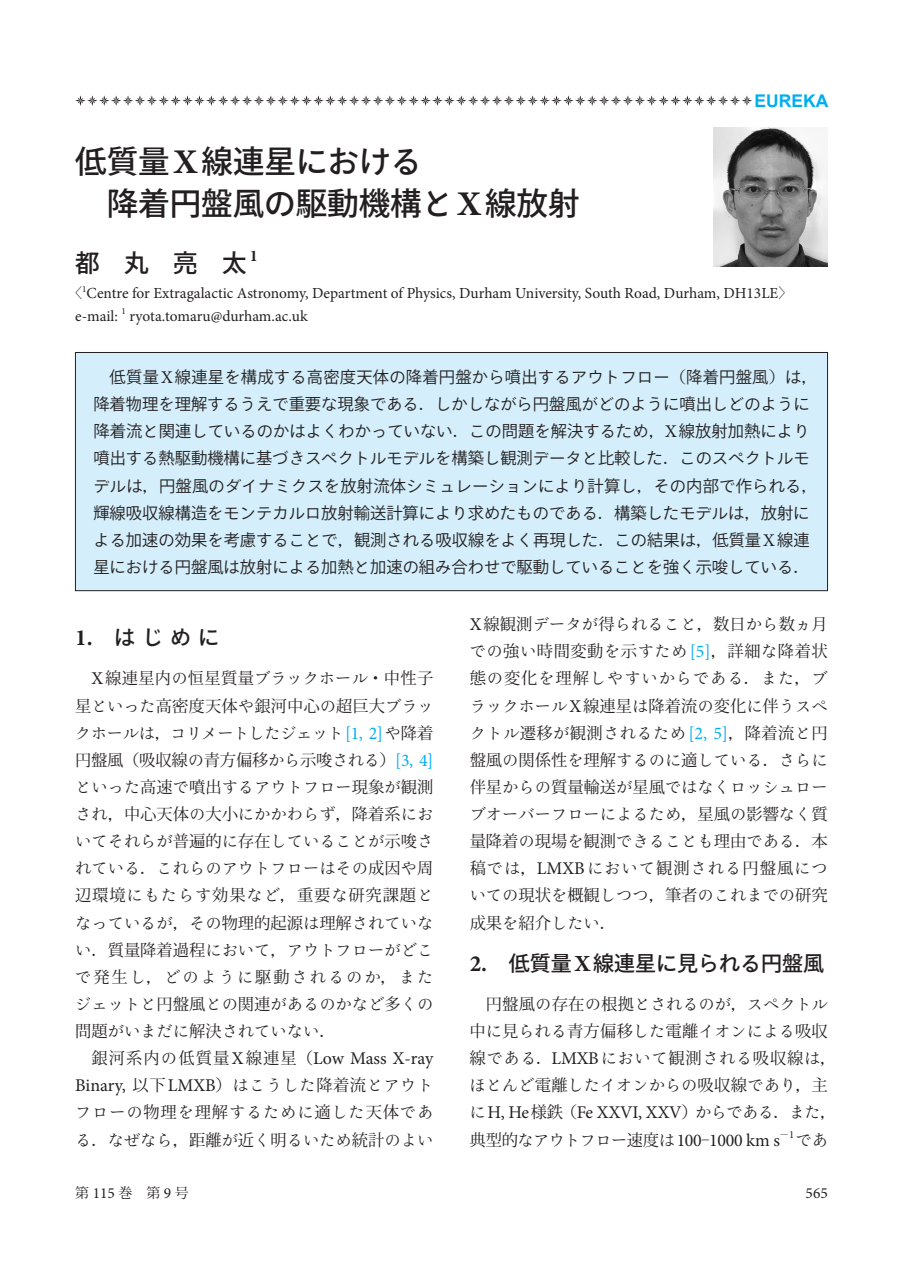
<style>
.page{position:relative;width:903px;height:1275px;background:#fff}
.page>*{position:absolute;margin:0;border:0;box-sizing:border-box;transform-origin:0 0}
.t1{font:500 31.5px/42.4px "Koz Go Pr 6 N";color:#231f20}
.t2{font:500 24.5px "Koz Go Pr 6 N";color:#231f20}
.t3{font:500 21px "Koz Go Pr 6 N";color:#231f20}
.t4{font:500 21px "Ryo Gothic Plus N";color:#231f20}
.t5{font:17.85px/27.1px "Minion Pro";letter-spacing:-.005em;color:#231f20;text-align:right}
.t6{font:17.85px "Minion Pro";letter-spacing:-.025em;color:#231f20}
.t7{font:700 17.5px "Arial";color:#00aeef}
.t8{font:16.28px/27.1px "Ryo Text Plus N";color:#231f20;text-align:justify}
.t9{font:16.28px/27.1px "Ryo Gothic Plus N";color:#231f20}
.t10{font:16.28px/27.1px "Koz Min Pr 6 N";letter-spacing:.01em;color:#231f20;text-align:right}
.t11{font:16.28px "Koz Go Pr 6 N";letter-spacing:.015em;color:#231f20}
.t12{font:16.28px/27.1px "Ryo Text Plus N";letter-spacing:.05em;color:#231f20}
.t13{font:16.28px "Ryo Text Plus N";letter-spacing:-.04em;color:#231f20}
.t14{font:16.28px "Ryo Text Plus N";letter-spacing:-.03em;color:#231f20}
.t15{font:16.28px "Koz Min Pr 6 N";letter-spacing:.03em;color:#231f20}
.t16{font:16.28px "Koz Min Pr 6 N";letter-spacing:.055em;color:#231f20}
.t17{font:700 16.1px "Minion Pro";color:#231f20}
.t18{font:15.4px/22.8px "Minion Pro";color:#231f20}
.t19{font:14px "Koz Min Pr 6 N";color:#231f20}
.s1{font-family:"Minion Pro";font-weight:700;font-size:34.65px}
.s2{font-family:"Ryo Gothic Plus N"}
.s3{font-family:"Koz Min Pr 6 N";font-size:14px}
.s4{font-family:"Minion Pro";font-size:17.85px}
.s5{font-family:"Koz Min Pr 6 N"}
.s6{font-family:"Koz Go Pr 6 N"}
.s7{font-family:"Minion Pro";font-weight:700;font-size:23.1px}
.s8{font-family:"Ryo Text Plus N"}
.s9{font-family:"Minion Pro";font-size:17.85px;color:#00aeef}
.s10{font-family:"Koz Min Pr 6 N";font-size:16.28px}
.s11{font-family:"Ryo Text Plus N";font-size:16.28px}
.s12{font-family:"Minion Pro";font-size:15.4px}
</style>
<div class="page">
<div style="left:75px;top:352px;width:753px;height:239px;background:#d4effb;border:1px solid #231f20"></div>
<img style="left:714px;top:127px;width:114px;height:139px">
<svg style="left:75px;top:95px;width:677px;height:11px"></svg>
<p class="t7" style="left:754px;top:88px;width:75px">EUREKA</p>
<h1 class="t1" style="left:107px;top:141px;width:474px;text-indent:-32px">低質量<span class="s1">X</span>線連星<span class="s2">における<br></span>降着円盤風<span class="s2">の</span>駆動機構<span class="s2">と</span><span class="s1">X</span>線放射</h1>
<h2 class="t2" style="left:75px;top:249px;width:173px">都　丸　亮　太</h2>
<p class="t17" style="left:250px;top:244px;width:10px">1</p>
<p class="t18" style="left:75px;top:282px;width:719px;text-indent:-7px"><span class="s3">〈</span><sup>1</sup>Centre for Extragalactic Astronomy, Department of Physics, Durham University, South Road, Durham, DH13LE<span class="s3">〉</span>e-mail: <sup>1</sup> ryota.tomaru@durham.ac.uk</p>
<p class="t11" style="left:110px;top:368px;width:709px">低質量<span class="s4">X</span>線連星<span class="s2">を</span>構成<span class="s2">する</span>高密度天体<span class="s2">の</span>降着円盤<span class="s2">から</span>噴出<span class="s2">するアウトフロー</span><span class="s5">（</span>降着円盤風<span class="s5">）</span><span class="s2">は</span><span class="s5">，</span></p>
<p class="t9" style="left:93px;top:391px;width:726px"><span class="s6">降着物理</span>を<span class="s6">理解</span>するうえで<span class="s6">重要</span>な<span class="s6">現象</span>である<span class="s5">．</span>しかしながら<span class="s6">円盤風</span>がどのように<span class="s6">噴出</span>しどのように<span class="s6">降着流</span>と<span class="s6">関連</span>しているのかはよくわかっていない<span class="s5">．</span>この<span class="s6">問題</span>を<span class="s6">解決</span>するため<span class="s5">，</span><span class="s4">X</span><span class="s6">線放射加熱</span>により<span class="s6">噴出</span>する<span class="s6">熱駆動機構</span>に<span class="s6">基</span>づきスペクトルモデルを<span class="s6">構築</span>し<span class="s6">観測</span>データと<span class="s6">比較</span>した<span class="s5">．</span>このスペクトルモデルは<span class="s5">，</span><span class="s6">円盤風</span>のダイナミクスを<span class="s6">放射流体</span>シミュレーションにより<span class="s6">計算</span>し<span class="s5">，</span>その<span class="s6">内部</span>で<span class="s6">作</span>られる<span class="s5">，</span><span class="s6">輝線吸収線構造</span>をモンテカルロ<span class="s6">放射輸送計算</span>により<span class="s6">求</span>めたものである<span class="s5">．</span><span class="s6">構築</span>したモデルは<span class="s5">，</span><span class="s6">放射</span>による<span class="s6">加速</span>の<span class="s6">効果</span>を<span class="s6">考慮</span>することで<span class="s5">，</span><span class="s6">観測</span>される<span class="s6">吸収線</span>をよく<span class="s6">再現</span>した<span class="s5">．</span>この<span class="s6">結果</span>は<span class="s5">，</span><span class="s6">低質量</span><span class="s4">X</span><span class="s6">線連星</span>における<span class="s6">円盤風</span>は<span class="s6">放射</span>による<span class="s6">加熱</span>と<span class="s6">加速</span>の<span class="s6">組</span>み<span class="s6">合</span>わせで<span class="s6">駆動</span>していることを<span class="s6">強</span>く<span class="s6">示唆</span>している<span class="s5">．</span></p>
<p class="t4" style="left:75px;top:624px;width:146px"><span class="s7">1.</span> はじめに</p>
<p class="t10" style="left:75px;top:665px;width:360px"><span class="s4">X</span>線連星内<span class="s8">の</span>恒星質量<span class="s8">ブラックホール</span>・中性子星<span class="s8">といった</span>高密度天体<span class="s8">や</span>銀河中心<span class="s8">の</span>超巨大<span class="s8">ブラッ</span></p>
<p class="t14" style="left:75px;top:723px;width:360px">クホールは<span class="s5">，</span>コリメートしたジェット<span class="s9">[1, 2]</span>や<span class="s5">降着</span></p>
<p class="t10" style="left:75px;top:747px;width:360px">円盤風（吸収線<span class="s8">の</span>青方偏移<span class="s8">から</span>示唆<span class="s8">される</span>）<span class="s9">[3, 4]</span></p>
<p class="t8" style="left:75px;top:773px;width:360px">といった<span class="s5">高速</span>で<span class="s5">噴出</span>するアウトフロー<span class="s5">現象</span>が<span class="s5">観測</span>され<span class="s5">，中心天体</span>の<span class="s5">大小</span>にかかわらず<span class="s5">，降着系</span>においてそれらが<span class="s5">普遍的</span>に<span class="s5">存在</span>していることが<span class="s5">示唆</span>されている<span class="s5">．</span>これらのアウトフローはその<span class="s5">成因</span>や<span class="s5">周</span></p>
<p class="t16" style="left:75px;top:886px;width:360px">辺環境<span class="s8">にもたらす</span>効果<span class="s8">など</span>，重要<span class="s8">な</span>研究課題<span class="s8">と</span></p>
<p class="t8" style="left:75px;top:909px;width:360px">なっているが<span class="s5">，</span>その<span class="s5">物理的起源</span>は<span class="s5">理解</span>されていない<span class="s5">．質量降着過程</span>において<span class="s5">，</span>アウトフローがどこで<span class="s5">発生</span>し<span class="s5">，</span>どのように<span class="s5">駆動</span>されるのか<span class="s5">，</span>またジェットと<span class="s5">円盤風</span>との<span class="s5">関連</span>があるのかなど<span class="s5">多</span>くの<span class="s5">問題</span>がいまだに<span class="s5">解決</span>されていない<span class="s5">．</span></p>
<p class="t5" style="left:75px;top:1045px;width:360px"><span class="s10">銀河系内</span><span class="s11">の</span><span class="s10">低質量</span>X<span class="s10">線連星（</span>Low Mass X-ray<br>Binary, <span class="s10">以下</span>LMXB<span class="s10">）</span><span class="s11">はこうした</span><span class="s10">降着流</span><span class="s11">とアウト</span></p>
<p class="t12" style="left:75px;top:1099px;width:360px">フローの<span class="s5">物理</span>を<span class="s5">理解</span>するために<span class="s5">適</span>した<span class="s5">天体</span>である<span class="s5">．</span>なぜなら<span class="s5">，距離</span>が<span class="s5">近</span>く<span class="s5">明</span>るいため<span class="s5">統計</span>のよい</p>
<p class="t8" style="left:470px;top:611px;width:360px"><span class="s4">X</span><span class="s5">線観測</span>データが<span class="s5">得</span>られること<span class="s5">，数日</span>から<span class="s5">数</span>ヵ<span class="s5">月</span></p>
<p class="t15" style="left:470px;top:642px;width:360px"><span class="s8">での</span>強<span class="s8">い</span>時間変動<span class="s8">を</span>示<span class="s8">すため</span><span class="s9">[5]</span>，詳細<span class="s8">な</span>降着状</p>
<p class="t8" style="left:470px;top:665px;width:360px"><span class="s5">態</span>の<span class="s5">変化</span>を<span class="s5">理解</span>しやすいからである<span class="s5">．</span>また<span class="s5">，</span>ブラックホール<span class="s4">X</span><span class="s5">線連星</span>は<span class="s5">降着流</span>の<span class="s5">変化</span>に<span class="s5">伴</span>うスペクトル<span class="s5">遷移</span>が<span class="s5">観測</span>されるため<span class="s9">[2, 5]</span><span class="s5">，降着流</span>と<span class="s5">円盤風</span>の<span class="s5">関係性</span>を<span class="s5">理解</span>するのに<span class="s5">適</span>している<span class="s5">．</span>さらに<span class="s5">伴星</span>からの<span class="s5">質量輸送</span>が<span class="s5">星風</span>ではなくロッシュローブオーバーフローによるため<span class="s5">，星風</span>の<span class="s5">影響</span>なく<span class="s5">質</span></p>
<p class="t10" style="left:470px;top:828px;width:360px">量降着<span class="s8">の</span>現場<span class="s8">を</span>観測<span class="s8">できることも</span>理由<span class="s8">である</span>．本</p>
<p class="t8" style="left:470px;top:855px;width:360px"><span class="s5">稿</span>では<span class="s5">，</span><span class="s4">LMXB</span>において<span class="s5">観測</span>される<span class="s5">円盤風</span>についての<span class="s5">現状</span>を<span class="s5">概観</span>しつつ<span class="s5">，筆者</span>のこれまでの<span class="s5">研究</span></p>
<p class="t10" style="left:470px;top:909px;width:148px">成果<span class="s8">を</span>紹介<span class="s8">したい</span>．</p>
<p class="t3" style="left:470px;top:951px;width:356px"><span class="s7">2.</span> 低質量<span class="s7">X</span>線連星<span class="s2">に</span>見<span class="s2">られる</span>円盤風</p>
<p class="t8" style="left:469px;top:990px;width:368px;text-align:center"><span class="s5">円盤風</span>の<span class="s5">存在</span>の<span class="s5">根拠</span>とされるのが<span class="s5">，</span>スペクトル<br><span class="s5">中</span>に<span class="s5">見</span>られる<span class="s5">青方偏移</span>した<span class="s5">電離</span>イオンによる<span class="s5">吸収線</span>である<span class="s5">．</span><span class="s4">LMXB</span>において<span class="s5">観測</span>される<span class="s5">吸収線</span>は<span class="s5">，</span>ほとんど<span class="s5">電離</span>したイオンからの<span class="s5">吸収線</span>であり<span class="s5">，主</span></p>
<p class="t6" style="left:469px;top:1101px;width:368px"><span class="s11">に</span>H, He<span class="s10">様鉄（</span>Fe XXVI, XXV<span class="s10">）</span><span class="s11">からである</span><span class="s10">．</span><span class="s11">また</span><span class="s10">，</span></p>
<p class="t13" style="left:470px;top:1129px;width:360px"><span class="s5">典型的</span>なアウトフロー<span class="s5">速度</span>は<span class="s4">100</span><span class="s5">‒</span><span class="s4">1000 km s</span><sup>－</sup><sup>1</sup> であ</p>
<p class="t19" style="left:75px;top:1185px;width:115px">第 <span class="s12">115</span> 巻　第 <span class="s12">9</span> 号</p>
<p class="t18" style="left:805px;top:1181px;width:24px">565</p>
</div>
